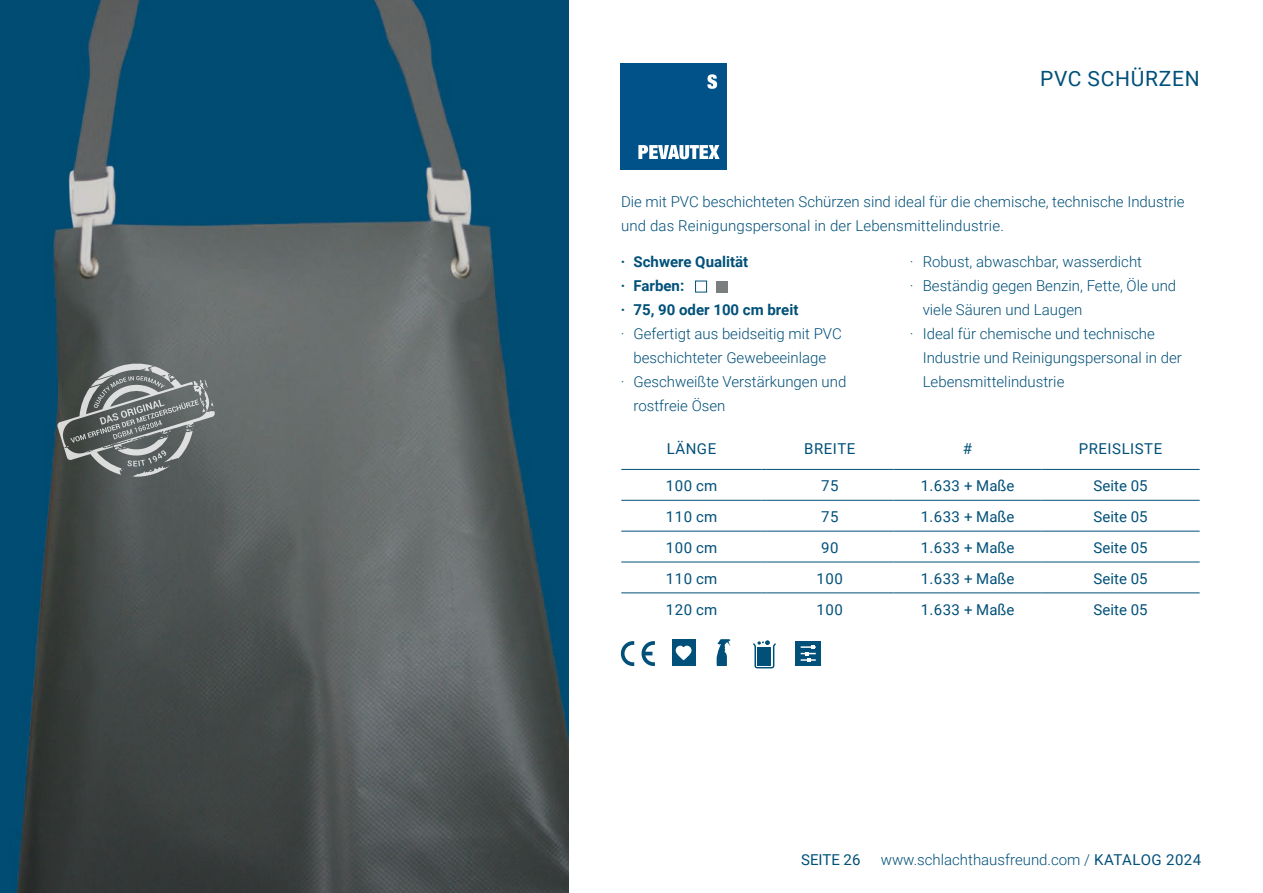
<style>
.page{position:relative;width:1263px;height:893px;background:#fff}
.page>*{position:absolute;margin:0;border:0;box-sizing:border-box;transform-origin:0 0}
.t1{font:21px "Roboto";letter-spacing:.035em;color:#005079}
.t2{font:300 15px/24px "Roboto";color:#005079}
.t3{font:15px "Roboto";color:#005079}
.t4{font:700 15px/24px "Roboto";color:#005079}
.t5{font:15px "Roboto";letter-spacing:.035em;color:#005079}
.s1{font-weight:400}
</style>
<div class="page">
<img style="left:0;top:0;width:569px;height:893px">
<svg style="left:57px;top:363px;width:158px;height:114px;background:#717675"></svg>
<hr style="left:621px;top:469px;width:141px;height:1px;background:#005079">
<hr style="left:766px;top:469px;width:127px;height:1px;background:#005079">
<hr style="left:893px;top:469px;width:148px;height:1px;background:#005079">
<hr style="left:1041px;top:469px;width:159px;height:1px;background:#005079">
<hr style="left:621px;top:500px;width:141px;height:1px;background:#005079">
<hr style="left:766px;top:500px;width:127px;height:1px;background:#005079">
<hr style="left:893px;top:500px;width:148px;height:1px;background:#005079">
<hr style="left:1041px;top:500px;width:159px;height:1px;background:#005079">
<hr style="left:621px;top:531px;width:141px;height:1px;background:#005079">
<hr style="left:766px;top:531px;width:127px;height:1px;background:#005079">
<hr style="left:893px;top:531px;width:148px;height:1px;background:#005079">
<hr style="left:1041px;top:531px;width:159px;height:1px;background:#005079">
<hr style="left:621px;top:562px;width:141px;height:1px;background:#005079">
<hr style="left:766px;top:562px;width:127px;height:1px;background:#005079">
<hr style="left:893px;top:562px;width:148px;height:1px;background:#005079">
<hr style="left:1041px;top:562px;width:159px;height:1px;background:#005079">
<hr style="left:621px;top:592px;width:141px;height:1px;background:#005079">
<hr style="left:766px;top:592px;width:127px;height:1px;background:#005079">
<hr style="left:893px;top:592px;width:148px;height:1px;background:#005079">
<hr style="left:1041px;top:592px;width:159px;height:1px;background:#005079">
<div style="left:695px;top:281px;width:12px;height:11px;border:1px solid #005079"></div>
<div style="left:717px;top:281px;width:11px;height:11px;background:#7b7e7e"></div>
<div style="left:621px;top:64px;width:106px;height:106px;background:#005289"></div>
<svg style="left:638px;top:145px;width:82px;height:14px"></svg>
<svg style="left:707px;top:74px;width:10px;height:15px"></svg>
<div style="left:672px;top:640px;width:23px;height:26px;background:#005079"></div>
<svg style="left:675px;top:645px;width:17px;height:16px"></svg>
<svg style="left:621px;top:641px;width:34px;height:25px"></svg>
<div style="left:796px;top:641px;width:25px;height:25px;background:#005079"></div>
<svg style="left:801px;top:645px;width:15px;height:17px"></svg>
<svg style="left:753px;top:640px;width:23px;height:28px"></svg>
<div style="left:757px;top:647px;width:14px;height:19px;background:#005079"></div>
<svg style="left:717px;top:639px;width:13px;height:27px"></svg>
<h1 class="t1" style="left:1040px;top:64px;width:161px">PVC SCHÜRZEN</h1>
<p class="t2" style="left:621px;top:189px;width:565px">Die mit PVC beschichteten Schürzen sind ideal für die chemische, technische Industrie und das Reinigungspersonal in der Lebensmittelindustrie.</p>
<p class="t4" style="left:621px;top:250px;width:179px">· Schwere Qualität<br>· Farben:<br>· 75, 90 oder 100 cm breit</p>
<p class="t2" style="left:621px;top:322px;width:223px">· Gefertigt aus beidseitig mit PVC</p>
<p class="t2" style="left:633px;top:346px;width:194px">beschichteter Gewebeeinlage</p>
<p class="t2" style="left:621px;top:370px;width:227px">· Geschweißte Verstärkungen und</p>
<p class="t2" style="left:633px;top:394px;width:93px">rostfreie Ösen</p>
<p class="t2" style="left:910px;top:250px;width:234px">· Robust, abwaschbar, wasserdicht</p>
<p class="t2" style="left:910px;top:274px;width:268px">· Beständig gegen Benzin, Fette, Öle und</p>
<p class="t2" style="left:923px;top:298px;width:161px">viele Säuren und Laugen</p>
<p class="t2" style="left:910px;top:322px;width:246px">· Ideal für chemische und technische</p>
<p class="t2" style="left:923px;top:346px;width:261px">Industrie und Reinigungspersonal in der</p>
<p class="t2" style="left:923px;top:370px;width:143px">Lebensmittelindustrie</p>
<p class="t3" style="left:667px;top:439px;width:51px">LÄNGE</p>
<p class="t3" style="left:804px;top:439px;width:53px">BREITE</p>
<p class="t3" style="left:963px;top:439px;width:11px">#</p>
<p class="t5" style="left:1079px;top:439px;width:85px">PREISLISTE</p>
<p class="t3" style="left:666px;top:475px;width:53px">100 cm</p>
<p class="t3" style="left:821px;top:475px;width:19px">75</p>
<p class="t3" style="left:921px;top:475px;width:95px">1.633 + Maße</p>
<p class="t3" style="left:1093px;top:475px;width:55px">Seite 05</p>
<p class="t3" style="left:666px;top:506px;width:53px">110 cm</p>
<p class="t3" style="left:821px;top:506px;width:19px">75</p>
<p class="t3" style="left:921px;top:506px;width:95px">1.633 + Maße</p>
<p class="t3" style="left:1093px;top:506px;width:55px">Seite 05</p>
<p class="t3" style="left:666px;top:537px;width:53px">100 cm</p>
<p class="t3" style="left:821px;top:537px;width:19px">90</p>
<p class="t3" style="left:921px;top:537px;width:95px">1.633 + Maße</p>
<p class="t3" style="left:1093px;top:537px;width:55px">Seite 05</p>
<p class="t3" style="left:666px;top:568px;width:53px">110 cm</p>
<p class="t3" style="left:817px;top:568px;width:28px">100</p>
<p class="t3" style="left:921px;top:568px;width:95px">1.633 + Maße</p>
<p class="t3" style="left:1093px;top:568px;width:55px">Seite 05</p>
<p class="t3" style="left:666px;top:599px;width:53px">120 cm</p>
<p class="t3" style="left:817px;top:599px;width:28px">100</p>
<p class="t3" style="left:921px;top:599px;width:95px">1.633 + Maße</p>
<p class="t3" style="left:1093px;top:599px;width:55px">Seite 05</p>
<p class="t3" style="left:801px;top:849px;width:61px">SEITE 26</p>
<p class="t2" style="left:881px;top:847px;width:322px">www.schlachthausfreund.com / <span class="s1">KATALOG 2024</span></p>
</div>
